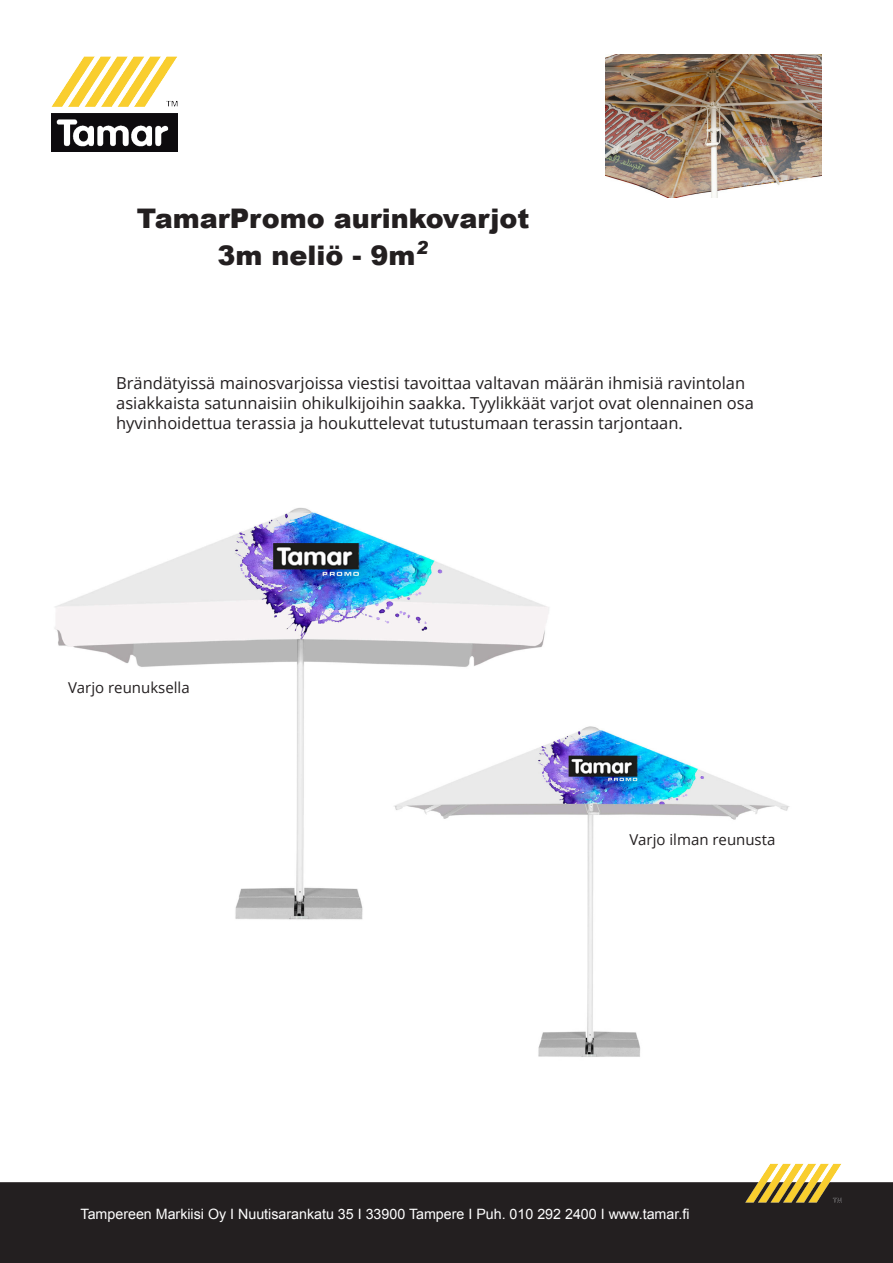
<style>
.page{position:relative;width:893px;height:1263px;background:#fff}
.page>*{position:absolute;margin:0;border:0;box-sizing:border-box;transform-origin:0 0}
.t1{font:900 27px "Arial";color:#231f20}
.t2{font:italic 900 18px "Arial";color:#231f20}
.t3{font:16.5px/19.8px "Open Sans";color:#231f20}
.t4{font:15px "Open Sans";color:#231f20}
.t5{font:14.25px "Arial";color:#fff}
</style>
<div class="page">
<img style="left:54px;top:508px;width:495px;height:412px">
<img style="left:377px;top:681px;width:413px;height:376px">
<img style="left:52px;top:56px;width:125px;height:96px">
<div style="left:1px;top:1183px;width:891px;height:79px;background:#231f20"></div>
<div style="left:0;top:1182px;width:893px;height:81px;border:2px solid #231f20"></div>
<img style="left:746px;top:1163px;width:96px;height:40px">
<img style="left:605px;top:54px;width:216px;height:144px">
<p class="t1" style="left:137px;top:198px;width:394px">TamarPromo aurinkovarjot</p>
<p class="t1" style="left:217px;top:236px;width:199px">3m neliö - 9m</p>
<p class="t2" style="left:416px;top:236px;width:14px">2</p>
<p class="t3" style="left:116px;top:373px;width:639px">Brändätyissä mainosvarjoissa viestisi tavoittaa valtavan määrän ihmisiä ravintolan asiakkaista satunnaisiin ohikulkijoihin saakka. Tyylikkäät varjot ovat olennainen osa hyvinhoidettua terassia ja houkuttelevat tutustumaan terassin tarjontaan.</p>
<p class="t4" style="left:68px;top:677px;width:123px">Varjo reunuksella</p>
<p class="t4" style="left:629px;top:829px;width:148px">Varjo ilman reunusta</p>
<p class="t5" style="left:81px;top:1205px;width:610px">Tampereen Markiisi Oy I Nuutisarankatu 35 I 33900 Tampere I Puh. 010 292 2400 I www.tamar.fi</p>
</div>
